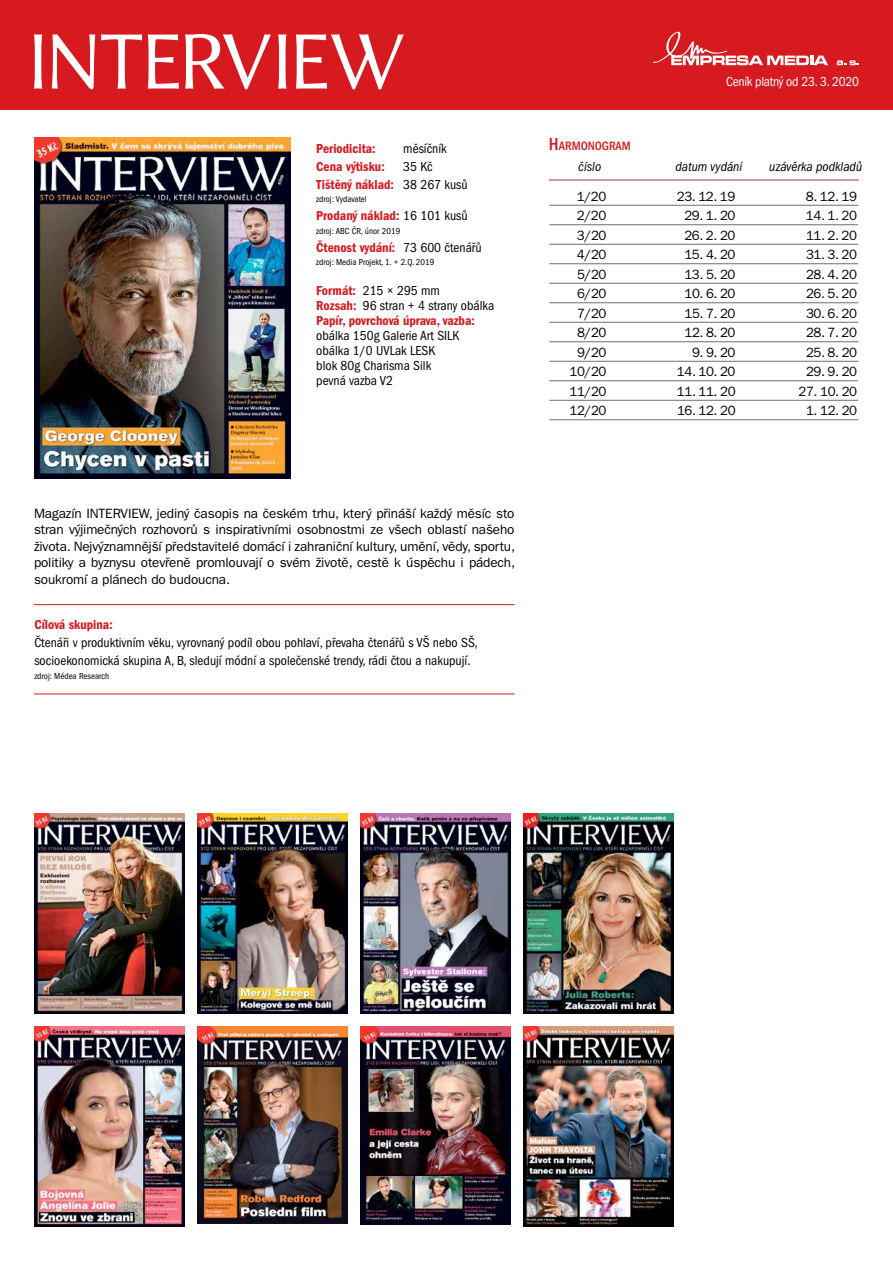
<style>
.page{position:relative;width:893px;height:1263px;background:#fff}
.page>*{position:absolute;margin:0;border:0;box-sizing:border-box;transform-origin:0 0}
.t1{font:13.5px/16.5px "ITC Franklin Gothic Std";letter-spacing:-.03em;color:#000;text-align:justify}
.t2{font:condensed 13.5px/15px "ITC Franklin Gothic Std";color:#000}
.t3{font:13.5px "ITC Franklin Gothic Std Dm Cd";color:#d71920}
.t4{font:italic condensed 13.5px "ITC Franklin Gothic Std";color:#000}
.t5{font:condensed 13.5px "ITC Franklin Gothic Std";letter-spacing:-.02em;color:#fff}
.t6{font:500 condensed 12.6px "ITC Franklin Gothic Std";color:#d71920}
.t7{font:condensed 9px "ITC Franklin Gothic Std";color:#000}
.s1{font-family:"ITC Franklin Gothic Std";font-stretch:condensed;color:#000}
.s2{font-family:"ITC Franklin Gothic Std Dm Cd";font-stretch:normal;color:#d71920}
.s3{font-size:18px}
</style>
<div class="page">
<img style="left:197px;top:813px;width:150px;height:201px">
<img style="left:34px;top:137px;width:256px;height:342px">
<img style="left:34px;top:813px;width:150px;height:201px">
<img style="left:197px;top:1026px;width:150px;height:198px">
<img style="left:360px;top:813px;width:150px;height:201px">
<img style="left:523px;top:1026px;width:150px;height:200px">
<img style="left:360px;top:1026px;width:150px;height:198px">
<img style="left:523px;top:813px;width:150px;height:201px">
<img style="left:34px;top:1026px;width:150px;height:200px">
<hr style="left:549px;top:180px;width:310px;height:1px;background:#a1363f">
<hr style="left:549px;top:205px;width:309px;height:1px;background:#6d6e71">
<hr style="left:549px;top:224px;width:309px;height:1px;background:#6d6e71">
<hr style="left:549px;top:244px;width:309px;height:1px;background:#6d6e71">
<hr style="left:549px;top:263px;width:309px;height:1px;background:#6d6e71">
<hr style="left:549px;top:283px;width:309px;height:1px;background:#6d6e71">
<hr style="left:549px;top:302px;width:309px;height:1px;background:#6d6e71">
<hr style="left:549px;top:322px;width:309px;height:1px;background:#6d6e71">
<hr style="left:549px;top:341px;width:309px;height:1px;background:#6d6e71">
<hr style="left:549px;top:361px;width:309px;height:1px;background:#6d6e71">
<hr style="left:549px;top:380px;width:309px;height:1px;background:#6d6e71">
<hr style="left:549px;top:400px;width:309px;height:1px;background:#6d6e71">
<hr style="left:549px;top:419px;width:309px;height:1px;background:#6d6e71">
<div style="left:0;top:0;width:893px;height:109px;background:#d71920"></div>
<svg style="left:837px;top:60px;width:22px;height:5px"></svg>
<svg style="left:653px;top:31px;width:175px;height:34px"></svg>
<hr style="left:34px;top:604px;width:480px;height:1px;background:#d71920">
<hr style="left:34px;top:693px;width:480px;height:1px;background:#d71920">
<svg style="left:34px;top:34px;width:370px;height:55px"></svg>
<p class="t3" style="left:316px;top:141px;width:61px">Periodicita:</p>
<p class="t2" style="left:403px;top:141px;width:45px">měsíčník</p>
<p class="t3" style="left:316px;top:159px;width:70px">Cena výtisku:</p>
<p class="t2" style="left:403px;top:159px;width:31px">35 Kč</p>
<p class="t3" style="left:316px;top:177px;width:153px">Tištěný náklad: <span class="s1">38 267 kusů</span></p>
<p class="t7" style="left:316px;top:194px;width:52px">zdroj: Vydavatel</p>
<p class="t3" style="left:316px;top:208px;width:153px">Prodaný náklad: <span class="s1">16 101 kusů</span></p>
<p class="t7" style="left:316px;top:226px;width:85px">zdroj: ABC ČR, únor 2019</p>
<p class="t3" style="left:316px;top:240px;width:167px">Čtenost vydání: <span class="s1">73 600 čtenářů</span></p>
<p class="t7" style="left:316px;top:257px;width:120px">zdroj: Media Projekt, 1. + 2.Q. 2019</p>
<p class="t2" style="left:316px;top:283px;width:180px"><span class="s2">Formát:</span> 215 × 295 mm<br><span class="s2">Rozsah:</span> 96 stran + 4 strany obálka</p>
<p class="t3" style="left:316px;top:313px;width:160px">Papír, povrchová úprava, vazba:</p>
<p class="t2" style="left:316px;top:328px;width:145px">obálka 150g Galerie Art SILK obálka 1/0 UVLak LESK blok 80g Charisma Silk pevná vazba V2</p>
<p class="t5" style="left:726px;top:74px;width:134px">Ceník platný od 23. 3. 2020</p>
<p class="t6" style="left:549px;top:138px;width:83px"><span class="s3">H</span>ARMONOGRAM</p>
<p class="t4" style="left:578px;top:159px;width:24px">číslo</p>
<p class="t4" style="left:675px;top:159px;width:68px">datum vydání</p>
<p class="t4" style="left:769px;top:159px;width:95px">uzávěrka podkladů</p>
<p class="t1" style="left:577px;top:188px;width:31px">1/20</p>
<p class="t1" style="left:677px;top:188px;width:60px">23. 12. 19</p>
<p class="t1" style="left:806px;top:188px;width:53px">8. 12. 19</p>
<p class="t1" style="left:577px;top:207px;width:31px">2/20</p>
<p class="t1" style="left:684px;top:207px;width:53px">29. 1. 20</p>
<p class="t1" style="left:806px;top:207px;width:53px">14. 1. 20</p>
<p class="t1" style="left:577px;top:227px;width:31px">3/20</p>
<p class="t1" style="left:684px;top:227px;width:53px">26. 2. 20</p>
<p class="t1" style="left:806px;top:227px;width:53px">11. 2. 20</p>
<p class="t1" style="left:577px;top:246px;width:31px">4/20</p>
<p class="t1" style="left:684px;top:246px;width:53px">15. 4. 20</p>
<p class="t1" style="left:806px;top:246px;width:53px">31. 3. 20</p>
<p class="t1" style="left:577px;top:266px;width:31px">5/20</p>
<p class="t1" style="left:684px;top:266px;width:53px">13. 5. 20</p>
<p class="t1" style="left:806px;top:266px;width:53px">28. 4. 20</p>
<p class="t1" style="left:577px;top:285px;width:31px">6/20</p>
<p class="t1" style="left:684px;top:285px;width:53px">10. 6. 20</p>
<p class="t1" style="left:806px;top:285px;width:53px">26. 5. 20</p>
<p class="t1" style="left:577px;top:305px;width:31px">7/20</p>
<p class="t1" style="left:684px;top:305px;width:53px">15. 7. 20</p>
<p class="t1" style="left:806px;top:305px;width:53px">30. 6. 20</p>
<p class="t1" style="left:577px;top:324px;width:31px">8/20</p>
<p class="t1" style="left:684px;top:324px;width:53px">12. 8. 20</p>
<p class="t1" style="left:806px;top:324px;width:53px">28. 7. 20</p>
<p class="t1" style="left:577px;top:344px;width:31px">9/20</p>
<p class="t1" style="left:692px;top:344px;width:45px">9. 9. 20</p>
<p class="t1" style="left:806px;top:344px;width:53px">25. 8. 20</p>
<p class="t1" style="left:569px;top:363px;width:39px">10/20</p>
<p class="t1" style="left:677px;top:363px;width:60px">14. 10. 20</p>
<p class="t1" style="left:806px;top:363px;width:53px">29. 9. 20</p>
<p class="t1" style="left:569px;top:383px;width:39px">11/20</p>
<p class="t1" style="left:677px;top:383px;width:60px">11. 11. 20</p>
<p class="t1" style="left:798px;top:383px;width:60px">27. 10. 20</p>
<p class="t1" style="left:570px;top:402px;width:39px">12/20</p>
<p class="t1" style="left:677px;top:402px;width:60px">16. 12. 20</p>
<p class="t1" style="left:806px;top:402px;width:53px">1. 12. 20</p>
<p class="t1" style="left:34px;top:505px;width:483px">Magazín INTERVIEW, jediný časopis na českém trhu, který přináší každý měsíc sto stran výjimečných rozhovorů s inspirativními osobnostmi ze všech oblastí našeho života. Nejvýznamnější představitelé domácí i zahraniční kultury, umění, vědy, sportu, politiky a byznysu otevřeně promlouvají o svém životě, cestě k úspěchu i pádech, soukromí a plánech do budoucna.</p>
<p class="t3" style="left:34px;top:617px;width:80px">Cílová skupina:</p>
<p class="t2" style="left:34px;top:634px;width:445px;line-height:18px">Čtenáři v produktivním věku, vyrovnaný podíl obou pohlaví, převaha čtenářů s VŠ nebo SŠ, socioekonomická skupina A, B, sledují módní a společenské trendy, rádi čtou a nakupují.</p>
<p class="t7" style="left:34px;top:670px;width:77px">zdroj: Médea Research</p>
</div>
